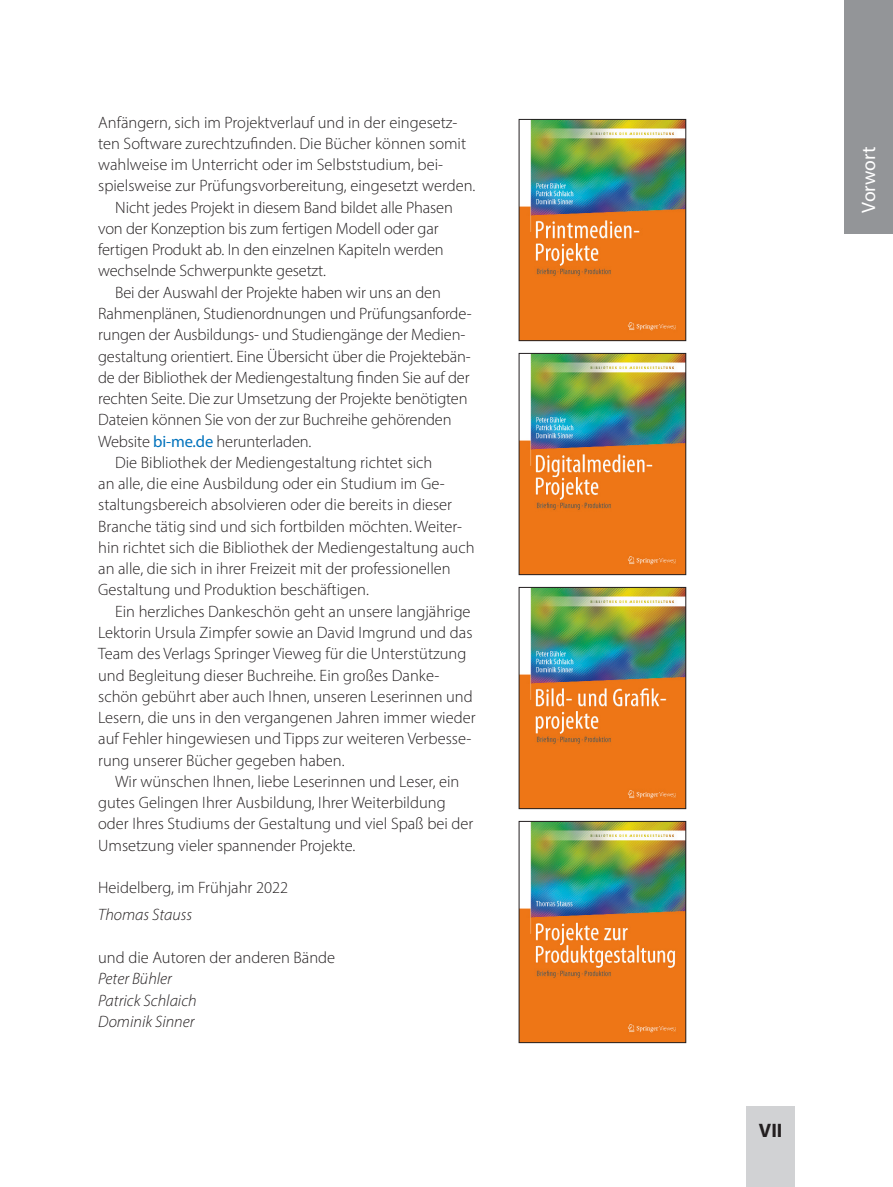
<style>
.page{position:relative;width:893px;height:1187px;background:#fff}
.page>*{position:absolute;margin:0;border:0;box-sizing:border-box;transform-origin:0 0}
.t1{font:19.5px "Myriad Pro Regular 22";color:#fff}
.t2{font:19.5px "Myriad Pro Bold 2";color:#231f20}
.t3{font:300 16.5px "Myriad Pro";color:#231f20}
.t4{font:italic 300 16.5px/21.3px "Myriad Pro";color:#231f20}
.s1{font-family:"Myriad Pro Regular 2";font-weight:400;color:#0072bc}
</style>
<div class="page">
<div style="left:844px;top:0;width:49px;height:234px;background:#939598"></div>
<div style="left:746px;top:1106px;width:49px;height:80px;background:#d1d2d4"></div>
<img style="left:521px;top:121px;width:163px;height:218px">
<div style="left:519px;top:119px;width:167px;height:222px;border:1px solid #231f20"></div>
<img style="left:521px;top:589px;width:163px;height:217px">
<div style="left:519px;top:587px;width:167px;height:221px;border:1px solid #231f20"></div>
<img style="left:521px;top:355px;width:163px;height:218px">
<div style="left:519px;top:353px;width:167px;height:222px;border:1px solid #231f20"></div>
<img style="left:521px;top:823px;width:163px;height:217px">
<div style="left:519px;top:821px;width:167px;height:221px;border:1px solid #231f20"></div>
<p class="t3" style="left:98px;top:112px;width:361px">Anfängern, sich im Projektverlauf und in der eingesetz-</p>
<p class="t3" style="left:98px;top:133px;width:369px">ten Software zurechtzufinden. Die Bücher können somit</p>
<p class="t3" style="left:98px;top:155px;width:346px">wahlweise im Unterricht oder im Selbststudium, bei-</p>
<p class="t3" style="left:98px;top:176px;width:379px">spielsweise zur Prüfungsvorbereitung, eingesetzt werden.</p>
<p class="t3" style="left:115px;top:197px;width:339px">Nicht jedes Projekt in diesem Band bildet alle Phasen</p>
<p class="t3" style="left:98px;top:218px;width:342px">von der Konzeption bis zum fertigen Modell oder gar</p>
<p class="t3" style="left:98px;top:240px;width:347px">fertigen Produkt ab. In den einzelnen Kapiteln werden</p>
<p class="t3" style="left:98px;top:261px;width:229px">wechselnde Schwerpunkte gesetzt.</p>
<p class="t3" style="left:115px;top:282px;width:327px">Bei der Auswahl der Projekte haben wir uns an den</p>
<p class="t3" style="left:98px;top:303px;width:375px">Rahmenplänen, Studienordnungen und Prüfungsanforde-</p>
<p class="t3" style="left:98px;top:325px;width:369px">rungen der Ausbildungs- und Studiengänge der Medien-</p>
<p class="t3" style="left:98px;top:346px;width:374px">gestaltung orientiert. Eine Übersicht über die Projektebän-</p>
<p class="t3" style="left:98px;top:367px;width:373px">de der Bibliothek der Mediengestaltung finden Sie auf der</p>
<p class="t3" style="left:98px;top:388px;width:371px">rechten Seite. Die zur Umsetzung der Projekte benötigten</p>
<p class="t3" style="left:98px;top:410px;width:355px">Dateien können Sie von der zur Buchreihe gehörenden</p>
<p class="t3" style="left:98px;top:431px;width:215px">Website <span class="s1">bi-me.de</span> herunterladen.</p>
<p class="t3" style="left:115px;top:452px;width:319px">Die Bibliothek der Mediengestaltung richtet sich</p>
<p class="t3" style="left:98px;top:473px;width:348px">an alle, die eine Ausbildung oder ein Studium im Ge-</p>
<p class="t3" style="left:98px;top:495px;width:355px">staltungsbereich absolvieren oder die bereits in dieser</p>
<p class="t3" style="left:98px;top:516px;width:365px">Branche tätig sind und sich fortbilden möchten. Weiter-</p>
<p class="t3" style="left:98px;top:537px;width:378px">hin richtet sich die Bibliothek der Mediengestaltung auch</p>
<p class="t3" style="left:98px;top:558px;width:354px">an alle, die sich in ihrer Freizeit mit der professionellen</p>
<p class="t3" style="left:98px;top:580px;width:272px">Gestaltung und Produktion beschäftigen.</p>
<p class="t3" style="left:115px;top:601px;width:357px">Ein herzliches Dankeschön geht an unsere langjährige</p>
<p class="t3" style="left:98px;top:622px;width:376px">Lektorin Ursula Zimpfer sowie an David Imgrund und das</p>
<p class="t3" style="left:98px;top:643px;width:370px">Team des Verlags Springer Vieweg für die Unterstützung</p>
<p class="t3" style="left:98px;top:665px;width:343px">und Begleitung dieser Buchreihe. Ein großes Danke-</p>
<p class="t3" style="left:98px;top:686px;width:376px">schön gebührt aber auch Ihnen, unseren Leserinnen und</p>
<p class="t3" style="left:98px;top:707px;width:379px">Lesern, die uns in den vergangenen Jahren immer wieder</p>
<p class="t3" style="left:98px;top:728px;width:375px">auf Fehler hingewiesen und Tipps zur weiteren Verbesse-</p>
<p class="t3" style="left:98px;top:750px;width:248px">rung unserer Bücher gegeben haben.</p>
<p class="t3" style="left:115px;top:771px;width:346px">Wir wünschen Ihnen, liebe Leserinnen und Leser, ein</p>
<p class="t3" style="left:98px;top:792px;width:349px">gutes Gelingen Ihrer Ausbildung, Ihrer Weiterbildung</p>
<p class="t3" style="left:98px;top:813px;width:377px">oder Ihres Studiums der Gestaltung und viel Spaß bei der</p>
<p class="t3" style="left:98px;top:835px;width:259px">Umsetzung vieler spannender Projekte.</p>
<p class="t3" style="left:98px;top:877px;width:192px">Heidelberg, im Frühjahr 2022</p>
<p class="t4" style="left:98px;top:904px;width:96px">Thomas Stauss</p>
<p class="t3" style="left:98px;top:947px;width:238px">und die Autoren der anderen Bände</p>
<p class="t4" style="left:98px;top:967px;width:100px">Peter Bühler<br>Patrick Schlaich<br>Dominik Sinner</p>
<p class="t1" style="left:857px;top:213px;width:67px;rotate:-90deg">Vorwort</p>
<p class="t2" style="left:759px;top:1117px;width:25px">VII</p>
</div>
